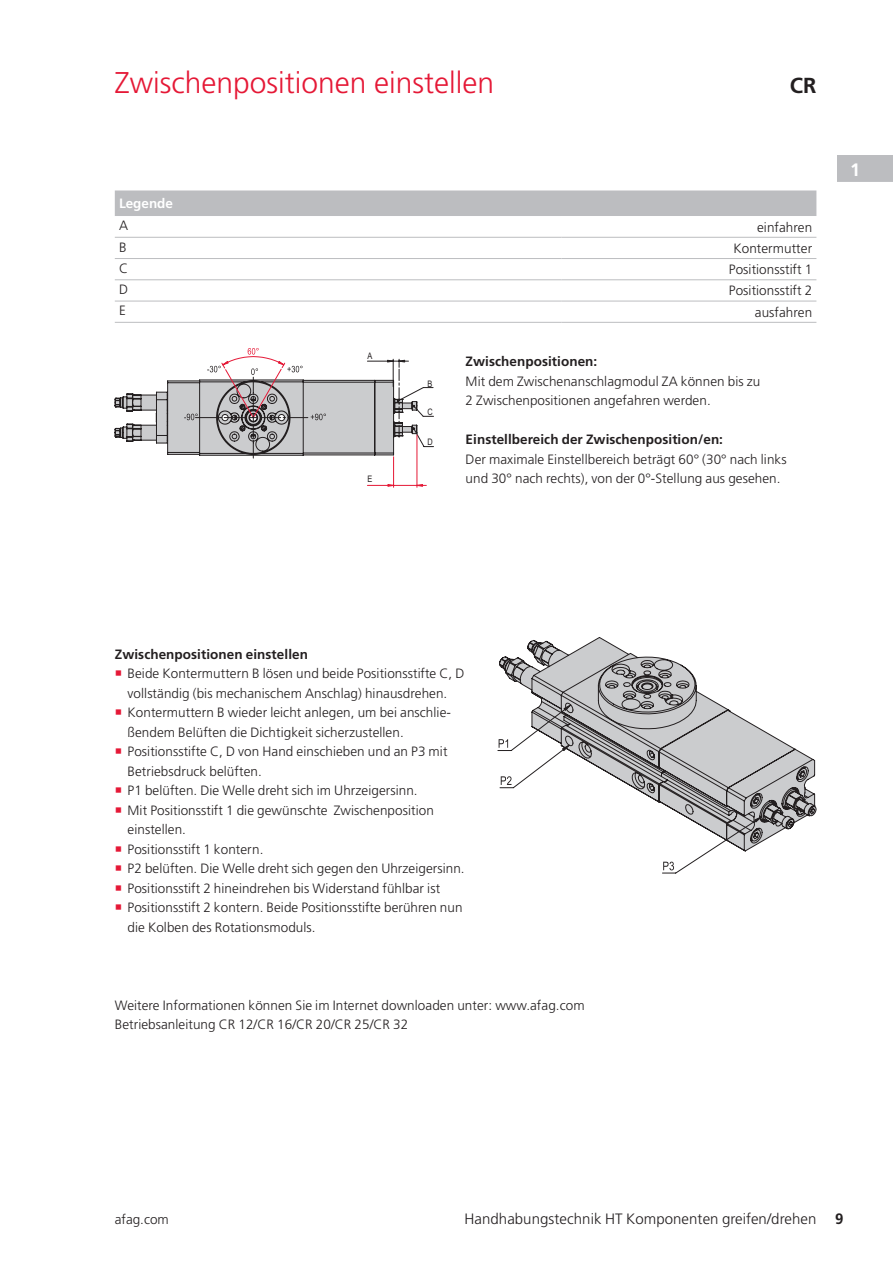
<style>
.page{position:relative;width:893px;height:1263px;background:#fff}
.page>*{position:absolute;margin:0;border:0;box-sizing:border-box;transform-origin:0 0}
.t1{font:300 30px "Frutiger LT Pro";color:#e51836}
.t2{font:700 21.75px "Frutiger LT Pro";color:#231f20}
.t3{font:700 18px "Frutiger LT Pro";color:#fff}
.t4{font:300 15px "Frutiger LT Pro";letter-spacing:.005em;color:#231f20}
.t5{font:300 13.5px/19.5px "Frutiger LT Pro";letter-spacing:.005em;color:#231f20}
.t6{font:700 13.5px "Frutiger LT Pro";letter-spacing:.005em;color:#231f20}
.t7{font:700 13.5px "Frutiger LT Pro";color:#fff}
.t8{font:9px "Arial Narrow";color:#231f20}
.s1{font-weight:700}
</style>
<div class="page">
<svg style="left:115px;top:190px;width:701px;height:132px"></svg>
<hr style="left:115px;top:237px;width:446px;height:1px;background:#bcbdc0">
<hr style="left:561px;top:237px;width:255px;height:1px;background:#bcbdc0">
<hr style="left:115px;top:258px;width:446px;height:1px;background:#bcbdc0">
<hr style="left:561px;top:258px;width:255px;height:1px;background:#bcbdc0">
<hr style="left:115px;top:279px;width:446px;height:1px;background:#bcbdc0">
<hr style="left:561px;top:279px;width:255px;height:1px;background:#bcbdc0">
<hr style="left:115px;top:301px;width:446px;height:1px;background:#bcbdc0">
<hr style="left:561px;top:301px;width:255px;height:1px;background:#bcbdc0">
<hr style="left:115px;top:322px;width:446px;height:1px;background:#bcbdc0">
<hr style="left:561px;top:322px;width:255px;height:1px;background:#bcbdc0">
<hr style="left:393px;top:457px;width:1px;height:30px;background:#e51836">
<hr style="left:417px;top:435px;width:1px;height:52px;background:#e51836">
<svg style="left:367px;top:484px;width:59px;height:2px"></svg>
<svg style="left:115px;top:348px;width:319px;height:110px"></svg>
<svg style="left:499px;top:637px;width:317px;height:205px"></svg>
<svg style="left:662px;top:816px;width:100px;height:57px"></svg>
<svg style="left:497px;top:704px;width:75px;height:85px"></svg>
<div style="left:837px;top:155px;width:56px;height:27px;background:#bcbdc0"></div>
<h1 class="t1" style="left:115px;top:65px;width:381px">Zwischenpositionen einstellen</h1>
<h2 class="t2" style="left:790px;top:72px;width:28px">CR</h2>
<p class="t7" style="left:119px;top:196px;width:56px">Legende</p>
<p class="t5" style="left:119px;top:216px;width:11px">A</p>
<p class="t5" style="left:757px;top:217px;width:57px">einfahren</p>
<p class="t5" style="left:119px;top:237px;width:9px">B</p>
<p class="t5" style="left:733px;top:239px;width:80px">Kontermutter</p>
<p class="t5" style="left:119px;top:259px;width:11px">C</p>
<p class="t5" style="left:729px;top:260px;width:85px">Positionsstift 1</p>
<p class="t5" style="left:119px;top:280px;width:11px">D</p>
<p class="t5" style="left:729px;top:281px;width:85px">Positionsstift 2</p>
<p class="t5" style="left:119px;top:301px;width:8px">E</p>
<p class="t5" style="left:755px;top:302px;width:59px">ausfahren</p>
<p class="t8" style="left:367px;top:349px;width:6px">A</p>
<p class="t8" style="left:367px;top:472px;width:6px">E</p>
<p class="t8" style="left:427px;top:377px;width:6px">B</p>
<p class="t8" style="left:427px;top:405px;width:7px">C</p>
<p class="t8" style="left:427px;top:435px;width:7px">D</p>
<p class="t6" style="left:466px;top:353px;width:133px">Zwischenpositionen:</p>
<p class="t5" style="left:466px;top:371px;width:296px">Mit dem Zwischenanschlagmodul ZA können bis zu<br>2 Zwischenpositionen angefahren werden.</p>
<p class="t6" style="left:466px;top:431px;width:259px">Einstellbereich der Zwischenposition/en:</p>
<p class="t5" style="left:466px;top:449px;width:323px">Der maximale Einstellbereich beträgt 60° (30° nach links und 30° nach rechts), von der 0°-Stellung aus gesehen.</p>
<h3 class="t3" style="left:850px;top:159px;width:12px">1</h3>
<p class="t6" style="left:115px;top:646px;width:195px">Zwischenpositionen einstellen</p>
<p class="t5" style="left:128px;top:664px;width:339px">Beide Kontermuttern B lösen und beide Positionsstifte C, D vollständig (bis mechanischem Anschlag) hinausdrehen.<br>Kontermuttern B wieder leicht anlegen, um bei anschlie&shy;ßendem Belüften die Dichtigkeit sicherzustellen.<br>Positionsstifte C, D von Hand einschieben und an P3 mit Betriebsdruck belüften.<br>P1 belüften. Die Welle dreht sich im Uhrzeigersinn.<br>Mit Positionsstift 1 die gewünschte Zwischenposition einstellen.<br>Positionsstift 1 kontern.<br>P2 belüften. Die Welle dreht sich gegen den Uhrzeigersinn.<br>Positionsstift 2 hineindrehen bis Widerstand fühlbar ist Positionsstift 2 kontern. Beide Positionsstifte berühren nun die Kolben des Rotationsmoduls.</p>
<p class="t5" style="left:115px;top:995px;width:471px">Weitere Informationen können Sie im Internet downloaden unter: www.afag.com<br>Betriebsanleitung CR 12/CR 16/CR 20/CR 25/CR 32</p>
<p class="t5" style="left:115px;top:1210px;width:55px">afag.com</p>
<p class="t4" style="left:464px;top:1210px;width:381px">Handhabungstechnik HT Komponenten greifen/drehen <span class="s1">9</span></p>
</div>
